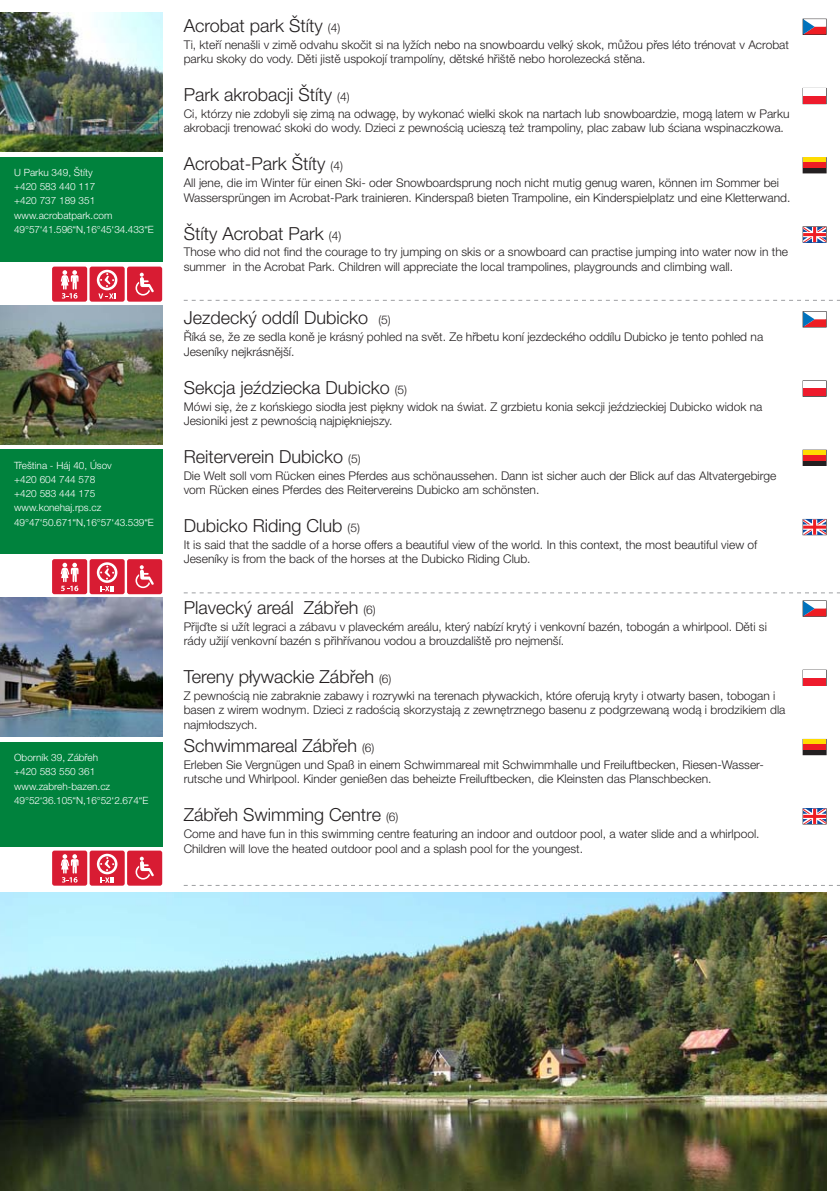
<style>
.page{position:relative;width:840px;height:1191px;background:#fff}
.page>*{position:absolute;margin:0;border:0;box-sizing:border-box;transform-origin:0 0}
.t1{font:300 18px "Helvetica Neue LT Pro";color:#231f20}
.t2{font:300 12px/14.4px "Helvetica Neue LT Pro";color:#231f20}
.t3{font:300 10px/14.2px "Helvetica Neue LT Pro";color:#fff}
.s1{font-size:12px}
</style>
<div class="page">
<div style="left:0;top:742px;width:162px;height:105px;background:#00823d"></div>
<div style="left:802px;top:678px;width:23px;height:7px;background:#ee1b2c"></div>
<div style="left:802px;top:739px;width:23px;height:16px;border:1px solid #231f20"></div>
<div style="left:802px;top:749px;width:23px;height:5px;background:#231f20"></div>
<div style="left:802px;top:739px;width:23px;height:5px;background:#ffdc01"></div>
<div style="left:802px;top:744px;width:23px;height:5px;background:#ee1d23"></div>
<svg style="left:802px;top:601px;width:23px;height:15px"></svg>
<svg style="left:802px;top:808px;width:23px;height:16px"></svg>
<svg style="left:184px;top:885px;width:655px;height:1px"></svg>
<div style="left:0;top:449px;width:162px;height:105px;background:#00823d"></div>
<div style="left:802px;top:388px;width:23px;height:8px;background:#ee1b2c"></div>
<div style="left:802px;top:450px;width:23px;height:16px;border:1px solid #231f20"></div>
<div style="left:802px;top:460px;width:23px;height:5px;background:#231f20"></div>
<div style="left:802px;top:450px;width:23px;height:5px;background:#ffdc01"></div>
<div style="left:802px;top:455px;width:23px;height:5px;background:#ee1d23"></div>
<svg style="left:802px;top:312px;width:23px;height:15px"></svg>
<svg style="left:802px;top:519px;width:23px;height:16px"></svg>
<svg style="left:184px;top:592px;width:655px;height:1px"></svg>
<img style="left:0;top:305px;width:162px;height:139px">
<img style="left:0;top:598px;width:162px;height:139px">
<div style="left:0;top:157px;width:162px;height:105px;background:#00823d"></div>
<div style="left:802px;top:96px;width:23px;height:8px;background:#ee1b2c"></div>
<div style="left:802px;top:168px;width:23px;height:5px;background:#231f20"></div>
<div style="left:802px;top:158px;width:23px;height:5px;background:#ffdc01"></div>
<div style="left:802px;top:163px;width:23px;height:5px;background:#ee1d23"></div>
<svg style="left:802px;top:19px;width:23px;height:15px"></svg>
<svg style="left:802px;top:227px;width:23px;height:15px"></svg>
<svg style="left:184px;top:300px;width:655px;height:1px"></svg>
<img style="left:0;top:13px;width:162px;height:139px">
<img style="left:0;top:892px;width:825px;height:299px">
<svg style="left:52px;top:559px;width:110px;height:35px;background:#df495c"></svg>
<svg style="left:52px;top:850px;width:110px;height:35px;background:#e04c5e"></svg>
<svg style="left:52px;top:266px;width:110px;height:36px;background:#e04c5f"></svg>
<p class="t3" style="left:14px;top:165px;width:141px">U Parku 349, Štíty<br>+420 583 440 117<br>+420 737 189 351 www.acrobatpark.com<br>49°57‘41.596“N,16°45‘34.433“E</p>
<p class="t3" style="left:14px;top:458px;width:141px">Třeština - Háj 40, Úsov<br>+420 604 744 578<br>+420 583 444 175 www.konehaj.rps.cz<br>49°47‘50.671“N,16°57‘43.539“E</p>
<p class="t3" style="left:14px;top:750px;width:136px">Oborník 39, Zábřeh<br>+420 583 550 361 www.zabreh-bazen.cz<br>49°52‘36.105“N,16°52‘2.674“E</p>
<h1 class="t1" style="left:184px;top:14px;width:158px">Acrobat park Štíty <span class="s1">(4)</span></h1>
<p class="t2" style="left:184px;top:37px;width:606px">Ti, kteří nenašli v zimě odvahu skočit si na lyžích nebo na snowboardu velký skok, můžou přes léto trénovat v Acrobat parku skoky do vody. Děti jistě uspokojí trampolíny, dětské hřiště nebo horolezecká stěna.</p>
<h1 class="t1" style="left:184px;top:84px;width:167px">Park akrobacji Štíty <span class="s1">(4)</span></h1>
<p class="t2" style="left:184px;top:106px;width:607px">Ci, którzy nie zdobyli się zimą na odwagę, by wykonać wielki skok na nartach lub snowboardzie, mogą latem w Parku akrobacji trenować skoki do wody. Dzieci z pewnością ucieszą też trampoliny, plac zabaw lub ściana wspinaczkowa.</p>
<h1 class="t1" style="left:184px;top:153px;width:161px">Acrobat-Park Štíty <span class="s1">(4)</span></h1>
<p class="t2" style="left:184px;top:175px;width:608px">All jene, die im Winter für einen Ski- oder Snowboardsprung noch nicht mutig genug waren, können im Sommer bei<br>Wassersprüngen im Acrobat-Park trainieren. Kinderspaß bieten Trampoline, ein Kinderspielplatz und eine Kletterwand.</p>
<h1 class="t1" style="left:184px;top:222px;width:159px">Štíty Acrobat Park <span class="s1">(4)</span></h1>
<p class="t2" style="left:184px;top:245px;width:605px">Those who did not find the courage to try jumping on skis or a snowboard can practise jumping into water now in the summer in the Acrobat Park. Children will appreciate the local trampolines, playgrounds and climbing wall.</p>
<h1 class="t1" style="left:184px;top:307px;width:208px">Jezdecký oddíl Dubicko <span class="s1">(5)</span></h1>
<p class="t2" style="left:184px;top:329px;width:580px">Říká se, že ze sedla koně je krásný pohled na svět. Ze hřbetu koní jezdeckého oddílu Dubicko je tento pohled na<br>Jeseníky nejkrásnější.</p>
<h1 class="t1" style="left:184px;top:376px;width:225px">Sekcja jeździecka Dubicko <span class="s1">(5)</span></h1>
<p class="t2" style="left:184px;top:399px;width:580px">Mówi się, że z końskiego siodła jest piękny widok na świat. Z grzbietu konia sekcji jeździeckiej Dubicko widok na<br>Jesioniki jest z pewnością najpiękniejszy.</p>
<h1 class="t1" style="left:184px;top:445px;width:178px">Reiterverein Dubicko <span class="s1">(5)</span></h1>
<p class="t2" style="left:184px;top:468px;width:594px">Die Welt soll vom Rücken eines Pferdes aus schönaussehen. Dann ist sicher auch der Blick auf das Altvatergebirge vom Rücken eines Pferdes des Reitervereins Dubicko am schönsten.</p>
<h1 class="t1" style="left:184px;top:514px;width:178px">Dubicko Riding Club <span class="s1">(5)</span></h1>
<p class="t2" style="left:184px;top:537px;width:574px">It is said that the saddle of a horse offers a beautiful view of the world. In this context, the most beautiful view of<br>Jeseníky is from the back of the horses at the Dubicko Riding Club.</p>
<h1 class="t1" style="left:184px;top:596px;width:193px">Plavecký areál Zábřeh <span class="s1">(6)</span></h1>
<p class="t2" style="left:184px;top:619px;width:584px">Přijďte si užít legraci a zábavu v plaveckém areálu, který nabízí krytý i venkovní bazén, tobogán a whirlpool. Děti si rády užijí venkovní bazén s přihřívanou vodou a brouzdaliště pro nejmenší.</p>
<h1 class="t1" style="left:184px;top:665px;width:209px">Tereny pływackie Zábřeh <span class="s1">(6)</span></h1>
<p class="t2" style="left:184px;top:688px;width:603px">Z pewnością nie zabraknie zabawy i rozrywki na terenach pływackich, które oferują kryty i otwarty basen, tobogan i basen z wirem wodnym. Dzieci z radością skorzystają z zewnętrznego basenu z podgrzewaną wodą i brodzikiem dla najmłodszych.</p>
<h1 class="t1" style="left:184px;top:734px;width:192px">Schwimmareal Zábřeh <span class="s1">(6)</span></h1>
<p class="t2" style="left:184px;top:757px;width:581px">Erleben Sie Vergnügen und Spaß in einem Schwimmareal mit Schwimmhalle und Freiluftbecken, Riesen-Wasser&shy;rutsche und Whirlpool. Kinder genießen das beheizte Freiluftbecken, die Kleinsten das Planschbecken.</p>
<h1 class="t1" style="left:184px;top:804px;width:216px">Zábřeh Swimming Centre <span class="s1">(6)</span></h1>
<p class="t2" style="left:184px;top:826px;width:577px">Come and have fun in this swimming centre featuring an indoor and outdoor pool, a water slide and a whirlpool.<br>Children will love the heated outdoor pool and a splash pool for the youngest.</p>
</div>
